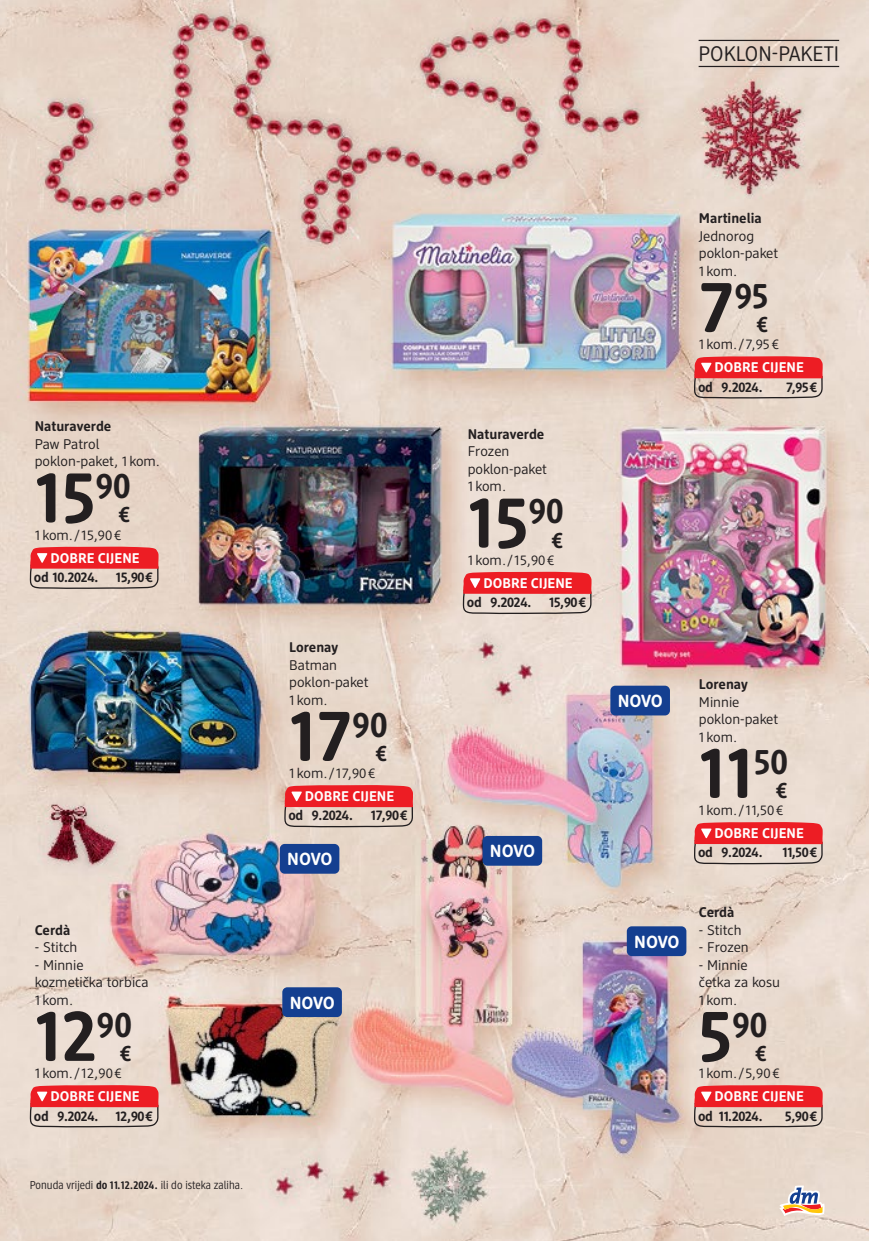
<style>
.page{position:relative;width:869px;height:1241px;background:#fff}
.page>*{position:absolute;margin:0;border:0;box-sizing:border-box;transform-origin:0 0}
.t1{font:700 72.8px "DM Brand 4.4";color:#231f20}
.t2{font:700 35.7px "DM Brand 4.4";color:#231f20}
.t3{font:700 22.4px "DM Brand 4.4";color:#231f20}
.t4{font:21px "DM Brand 4.4";letter-spacing:.005em;color:#231f20}
.t5{font:700 17.5px "DM Support 4.4";letter-spacing:-.02em;color:#fff}
.t6{font:14px/17.5px "DM Support 4.4";color:#231f20}
.t7{font:700 14px "DM Support 4.4";letter-spacing:-.01em;color:#231f20}
.t8{font:700 14px "DM Support 4.4";color:#fff}
.t9{font:11.38px "DM Intelligence 4.4";color:#231f20}
.s1{font-weight:700}
.s2{font-size:72.8px}
</style>
<div class="page">
<img style="left:0;top:0;width:868px;height:1240px">
<div style="left:280px;top:843px;width:59px;height:30px;background:#143f90;border-radius:5px"></div>
<div style="left:282px;top:987px;width:60px;height:29px;background:#143f90;border-radius:5px"></div>
<div style="left:610px;top:685px;width:59px;height:30px;background:#143f90;border-radius:5px"></div>
<div style="left:626px;top:926px;width:60px;height:29px;background:#143f90;border-radius:5px"></div>
<div style="left:482px;top:835px;width:60px;height:30px;background:#143f90;border-radius:5px"></div>
<svg style="left:29px;top:546px;width:130px;height:43px"></svg>
<svg style="left:693px;top:356px;width:130px;height:43px"></svg>
<svg style="left:693px;top:1084px;width:130px;height:44px"></svg>
<svg style="left:29px;top:1084px;width:130px;height:44px"></svg>
<svg style="left:462px;top:571px;width:130px;height:44px"></svg>
<svg style="left:284px;top:784px;width:130px;height:44px"></svg>
<svg style="left:693px;top:821px;width:130px;height:44px"></svg>
<hr style="left:698px;top:40px;width:140px;height:1px;background:#231f20">
<hr style="left:698px;top:66px;width:140px;height:1px;background:#231f20">
<svg style="left:779px;top:1185px;width:45px;height:30px"></svg>
<h3 class="t4" style="left:698px;top:40px;width:142px">POKLON-PAKETI</h3>
<p class="t7" style="left:35px;top:417px;width:78px">Naturaverde</p>
<p class="t6" style="left:35px;top:434px;width:127px">Paw Patrol poklon-paket, 1 kom.</p>
<h1 class="t1" style="left:35px;top:451px;width:97px">15<sup>90</sup></h1>
<h3 class="t3" style="left:119px;top:500px;width:13px">€</h3>
<p class="t6" style="left:35px;top:525px;width:88px">1 kom./ 15,90€</p>
<p class="t8" style="left:50px;top:549px;width:91px">DOBRE CIJENE</p>
<p class="t7" style="left:34px;top:568px;width:121px">od 10.2024. 15,90€</p>
<p class="t7" style="left:35px;top:920px;width:37px">Cerdà</p>
<p class="t6" style="left:35px;top:938px;width:44px">- Stitch</p>
<p class="t6" style="left:35px;top:955px;width:115px">- Minnie kozmetička torbica<br>1 kom.</p>
<h1 class="t1" style="left:35px;top:989px;width:98px">12<sup>90</sup></h1>
<h3 class="t3" style="left:120px;top:1038px;width:13px">€</h3>
<p class="t6" style="left:35px;top:1064px;width:89px">1 kom./ 12,90€</p>
<p class="t8" style="left:50px;top:1087px;width:91px">DOBRE CIJENE</p>
<p class="t7" style="left:34px;top:1106px;width:121px">od 9.2024. 12,90€</p>
<p class="t9" style="left:30px;top:1177px;width:215px">Ponuda vrijedi <span class="s1">do 11.12.2024.</span> ili do isteka zaliha.</p>
<p class="t7" style="left:289px;top:638px;width:50px">Lorenay</p>
<p class="t6" style="left:289px;top:655px;width:81px">Batman poklon-paket<br>1 kom.</p>
<h1 class="t1" style="left:289px;top:689px;width:100px">17<sup>90</sup></h1>
<h3 class="t3" style="left:375px;top:738px;width:13px">€</h3>
<p class="t6" style="left:289px;top:764px;width:88px">1 kom./ 17,90€</p>
<p class="t8" style="left:305px;top:787px;width:91px">DOBRE CIJENE</p>
<p class="t7" style="left:288px;top:806px;width:66px">od 9.2024.</p>
<p class="t7" style="left:370px;top:806px;width:38px">17,90€</p>
<p class="t5" style="left:287px;top:848px;width:47px">NOVO</p>
<p class="t5" style="left:289px;top:991px;width:47px">NOVO</p>
<p class="t7" style="left:467px;top:425px;width:78px">Naturaverde</p>
<p class="t6" style="left:467px;top:442px;width:81px">Frozen poklon-paket<br>1 kom.</p>
<h1 class="t1" style="left:467px;top:476px;width:97px">15<sup>90</sup></h1>
<h3 class="t3" style="left:551px;top:525px;width:13px">€</h3>
<p class="t6" style="left:467px;top:551px;width:88px">1 kom./ 15,90€</p>
<p class="t8" style="left:483px;top:574px;width:91px">DOBRE CIJENE</p>
<p class="t7" style="left:466px;top:593px;width:121px">od 9.2024. 15,90€</p>
<p class="t5" style="left:489px;top:840px;width:47px">NOVO</p>
<p class="t7" style="left:698px;top:210px;width:64px">Martinelia</p>
<p class="t6" style="left:698px;top:227px;width:81px">Jednorog poklon-paket<br>1 kom.</p>
<h2 class="t2" style="left:698px;top:273px;width:71px"><span class="s2">7</span>95</h2>
<h3 class="t3" style="left:756px;top:310px;width:13px">€</h3>
<p class="t6" style="left:698px;top:335px;width:82px">1 kom./7,95€</p>
<p class="t8" style="left:714px;top:358px;width:91px">DOBRE CIJENE</p>
<p class="t7" style="left:697px;top:378px;width:66px">od 9.2024.</p>
<p class="t7" style="left:785px;top:378px;width:33px">7,95€</p>
<p class="t5" style="left:617px;top:690px;width:47px">NOVO</p>
<p class="t5" style="left:634px;top:930px;width:47px">NOVO</p>
<p class="t7" style="left:698px;top:675px;width:50px">Lorenay</p>
<p class="t6" style="left:698px;top:692px;width:81px">Minnie poklon-paket<br>1 kom.</p>
<h1 class="t1" style="left:698px;top:726px;width:91px">11<sup>50</sup></h1>
<h3 class="t3" style="left:775px;top:775px;width:13px">€</h3>
<p class="t6" style="left:698px;top:801px;width:86px">1 kom./ 11,50€</p>
<p class="t8" style="left:714px;top:824px;width:91px">DOBRE CIJENE</p>
<p class="t7" style="left:697px;top:843px;width:66px">od 9.2024.</p>
<p class="t7" style="left:782px;top:843px;width:36px">11,50€</p>
<p class="t7" style="left:698px;top:903px;width:37px">Cerdà</p>
<p class="t6" style="left:698px;top:920px;width:44px">- Stitch</p>
<p class="t6" style="left:698px;top:938px;width:51px">- Frozen</p>
<p class="t6" style="left:698px;top:955px;width:83px">- Minnie četka za kosu<br>1 kom.</p>
<h2 class="t2" style="left:698px;top:1001px;width:70px"><span class="s2">5</span>90</h2>
<h3 class="t3" style="left:755px;top:1038px;width:13px">€</h3>
<p class="t6" style="left:698px;top:1064px;width:82px">1 kom./5,90€</p>
<p class="t8" style="left:714px;top:1087px;width:91px">DOBRE CIJENE</p>
<p class="t7" style="left:697px;top:1106px;width:66px">od 11.2024.</p>
<p class="t7" style="left:784px;top:1106px;width:33px">5,90€</p>
</div>
